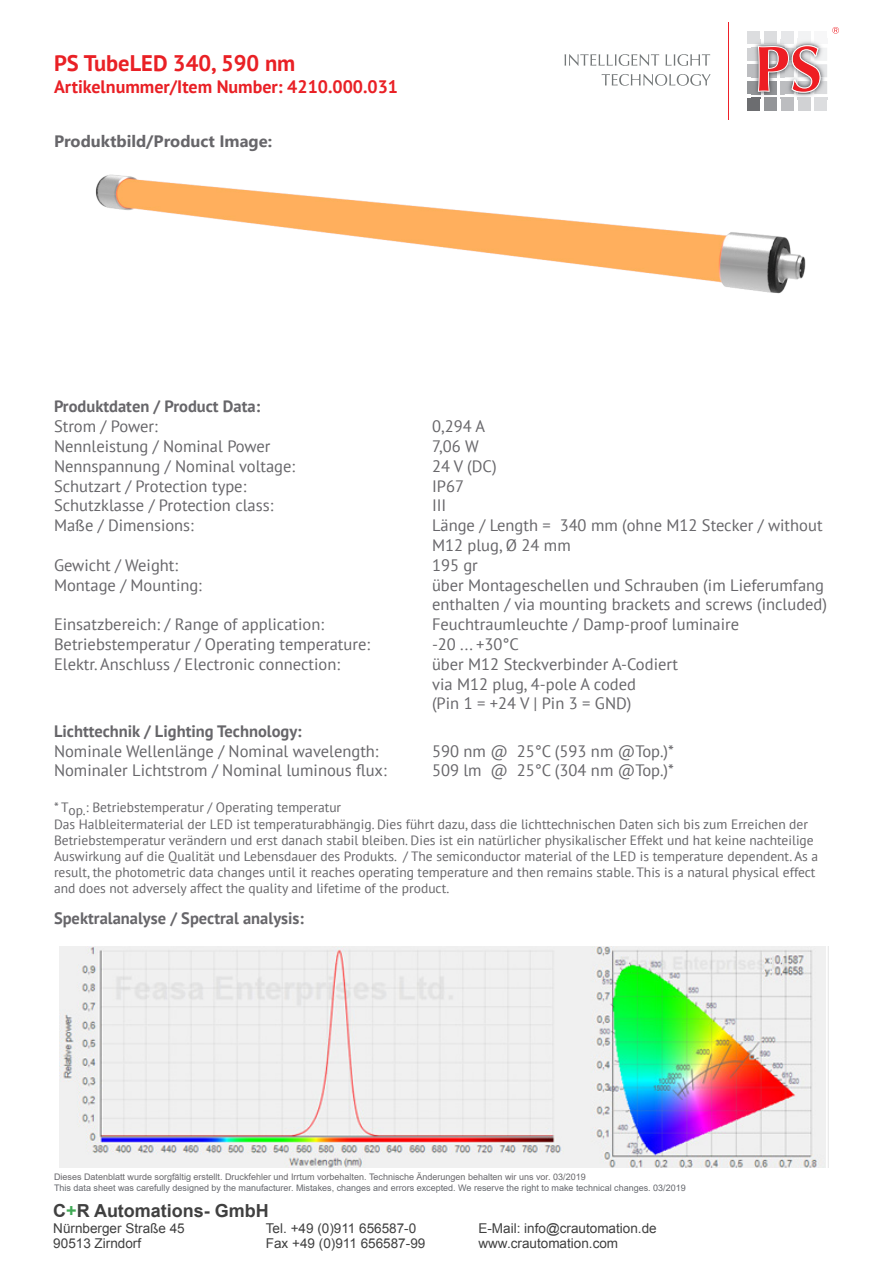
<style>
.page{position:relative;width:893px;height:1263px;background:#fff}
.page>*{position:absolute;margin:0;border:0;box-sizing:border-box;transform-origin:0 0}
.t1{font:700 22.5px "PT Sans";color:#e92025}
.t2{font:700 18px "PT Sans";color:#e92025}
.t3{font:700 18px "Arial";color:#404040}
.t4{font:16.5px/19.8px "PT Sans";color:#67666a}
.t5{font:700 16.5px "PT Sans";color:#67666a}
.t6{font:700 16.5px "Segoe UI";color:#67666a}
.t7{font:13.5px/16.2px "PT Sans";color:#67666a}
.t8{font:13.5px "Arial";color:#404040}
.t9{font:9px "Arial";color:#64666c}
.t10{font:9px "Arial";color:#67666a}
.s1{color:#40aa55}
</style>
<div class="page">
<div style="left:747px;top:31px;width:13px;height:13px;background:#dcdddf"></div>
<div style="left:747px;top:48px;width:13px;height:13px;background:#d1d2d4"></div>
<div style="left:747px;top:64px;width:13px;height:13px;background:#bcbdc0"></div>
<div style="left:747px;top:81px;width:13px;height:13px;background:#939598"></div>
<div style="left:747px;top:98px;width:13px;height:13px;background:#6c6d70"></div>
<div style="left:764px;top:98px;width:13px;height:13px;background:#939598"></div>
<div style="left:781px;top:98px;width:13px;height:13px;background:#bcbdc0"></div>
<div style="left:798px;top:98px;width:12px;height:13px;background:#d1d2d4"></div>
<div style="left:814px;top:98px;width:13px;height:13px;background:#dcdddf"></div>
<svg style="left:565px;top:54px;width:94px;height:12px"></svg>
<svg style="left:666px;top:54px;width:44px;height:12px"></svg>
<svg style="left:602px;top:74px;width:109px;height:12px"></svg>
<hr style="left:728px;top:22px;width:1px;height:98px;background:#ee2028">
<svg style="left:751px;top:27px;width:88px;height:73px"></svg>
<img style="left:95px;top:174px;width:711px;height:120px">
<img style="left:59px;top:947px;width:770px;height:220px">
<p class="t1" style="left:54px;top:48px;width:243px">PS TubeLED 340, 590 nm</p>
<p class="t2" style="left:54px;top:75px;width:346px">Artikelnummer/Item Number: 4210.000.031</p>
<p class="t6" style="left:54px;top:125px;width:220px">Produktbild/Product Image:</p>
<p class="t5" style="left:54px;top:396px;width:208px">Produktdaten / Product Data:</p>
<p class="t4" style="left:54px;top:416px;width:105px">Strom / Power:</p>
<p class="t4" style="left:432px;top:416px;width:55px">0,294 A</p>
<p class="t4" style="left:54px;top:436px;width:218px">Nennleistung / Nominal Power</p>
<p class="t4" style="left:432px;top:436px;width:48px">7,06 W</p>
<p class="t4" style="left:54px;top:456px;width:243px">Nennspannung / Nominal voltage:</p>
<p class="t4" style="left:432px;top:456px;width:66px">24 V (DC)</p>
<p class="t4" style="left:54px;top:476px;width:194px">Schutzart / Protection type:</p>
<p class="t4" style="left:432px;top:476px;width:34px">IP67</p>
<p class="t4" style="left:54px;top:495px;width:221px">Schutzklasse / Protection class:</p>
<p class="t4" style="left:432px;top:495px;width:16px">III</p>
<p class="t4" style="left:54px;top:515px;width:141px">Maße / Dimensions:</p>
<p class="t4" style="left:432px;top:515px;width:392px">Länge / Length = 340 mm (ohne M12 Stecker / without<br>M12 plug, Ø 24 mm</p>
<p class="t4" style="left:54px;top:555px;width:126px">Gewicht / Weight:</p>
<p class="t4" style="left:432px;top:555px;width:47px">195 gr</p>
<p class="t4" style="left:54px;top:575px;width:149px">Montage / Mounting:</p>
<p class="t4" style="left:432px;top:575px;width:397px">über Montageschellen und Schrauben (im Lieferumfang enthalten / via mounting brackets and screws (included)</p>
<p class="t4" style="left:54px;top:614px;width:272px">Einsatzbereich: / Range of application:</p>
<p class="t4" style="left:432px;top:614px;width:309px">Feuchtraumleuchte / Damp-proof luminaire</p>
<p class="t4" style="left:54px;top:634px;width:318px">Betriebstemperatur / Operating temperature:</p>
<p class="t4" style="left:432px;top:634px;width:88px">-20 ... +30°C</p>
<p class="t4" style="left:54px;top:654px;width:287px">Elektr. Anschluss / Electronic connection:</p>
<p class="t4" style="left:432px;top:654px;width:248px">über M12 Steckverbinder A-Codiert</p>
<p class="t4" style="left:432px;top:674px;width:205px">via M12 plug, 4-pole A coded</p>
<p class="t4" style="left:432px;top:693px;width:201px">(Pin 1 = +24 V | Pin 3 = GND)</p>
<p class="t5" style="left:54px;top:720px;width:249px">Lichttechnik / Lighting Technology:</p>
<p class="t4" style="left:54px;top:741px;width:326px">Nominale Wellenlänge / Nominal wavelength:</p>
<p class="t4" style="left:432px;top:741px;width:243px">590 nm @ 25°C (593 nm @Top.)*</p>
<p class="t4" style="left:54px;top:760px;width:334px">Nominaler Lichtstrom / Nominal luminous flux:</p>
<p class="t4" style="left:432px;top:760px;width:243px">509 lm @ 25°C (304 nm @Top.)*</p>
<p class="t7" style="left:54px;top:799px;width:766px">* Top.: Betriebstemperatur / Operating temperatur<br>Das Halbleitermaterial der LED ist temperaturabhängig. Dies führt dazu, dass die lichttechnischen Daten sich bis zum Erreichen der Betriebstemperatur verändern und erst danach stabil bleiben. Dies ist ein natürlicher physikalischer Effekt und hat keine nachteilige Auswirkung auf die Qualität und Lebensdauer des Produkts. / The semiconductor material of the LED is temperature dependent. As a result, the photometric data changes until it reaches operating temperature and then remains stable. This is a natural physical effect and does not adversely affect the quality and lifetime of the product.</p>
<p class="t5" style="left:54px;top:907px;width:252px">Spektralanalyse / Spectral analysis:</p>
<p class="t10" style="left:54px;top:1171px;width:533px">Dieses Datenblatt wurde sorgfältig erstellt. Druckfehler und Irrtum vorbehalten. Technische Änderungen behalten wir uns vor. 03/2019</p>
<p class="t9" style="left:54px;top:1182px;width:633px">This data sheet was carefully designed by the manufacturer. Mistakes, changes and errors excepted. We reserve the right to make technical changes. 03/2019</p>
<p class="t3" style="left:53px;top:1200px;width:217px">C<span class="s1">+</span>R Automations- GmbH</p>
<p class="t8" style="left:53px;top:1220px;width:133px">Nürnberger Straße 45</p>
<p class="t8" style="left:266px;top:1220px;width:152px">Tel. +49 (0)911 656587-0</p>
<p class="t8" style="left:478px;top:1220px;width:180px">E-Mail: info@crautomation.de</p>
<p class="t8" style="left:53px;top:1235px;width:89px">90513 Zirndorf</p>
<p class="t8" style="left:266px;top:1235px;width:161px">Fax +49 (0)911 656587-99</p>
<p class="t8" style="left:478px;top:1235px;width:141px">www.crautomation.com</p>
</div>
